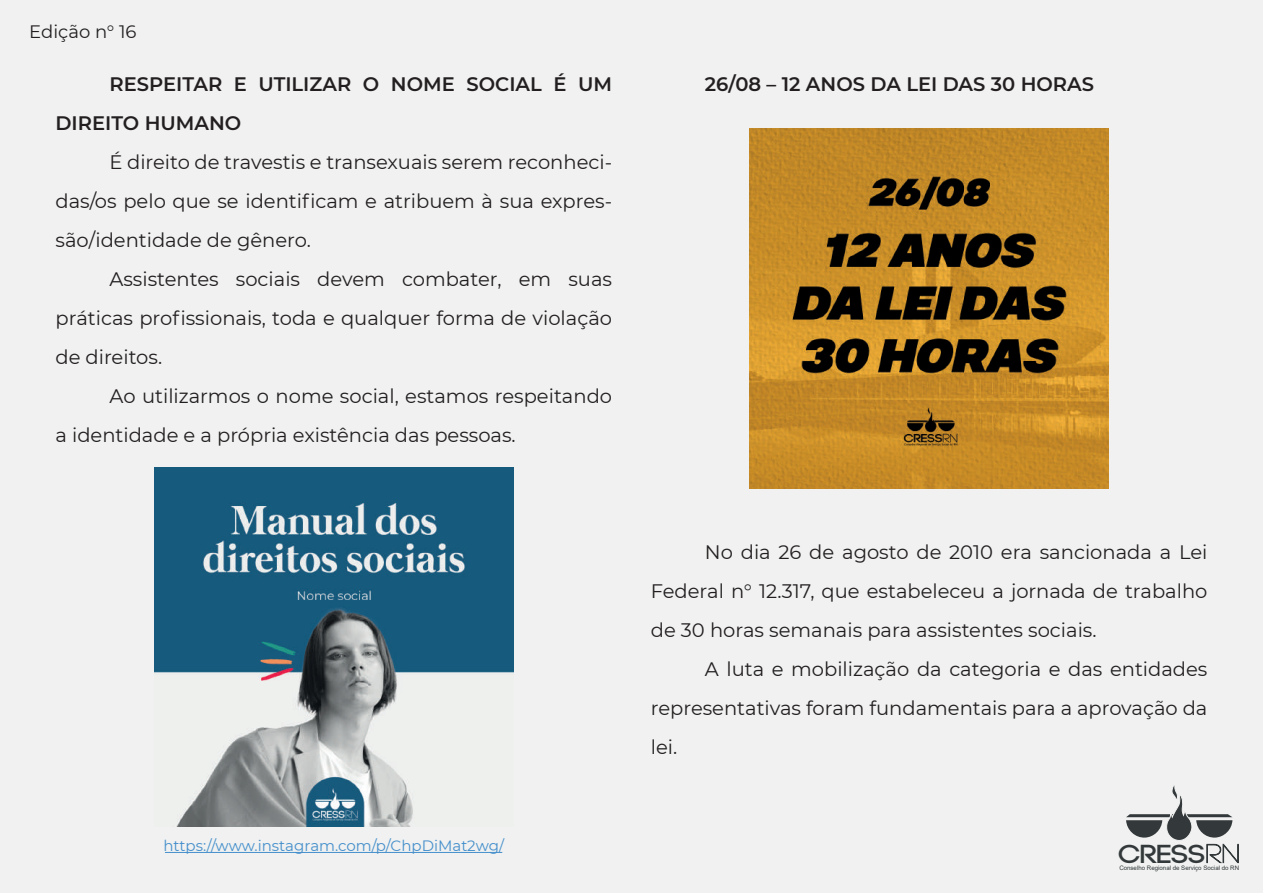
<style>
.page{position:relative;width:1263px;height:893px;background:#f0f1f0}
.page>*{position:absolute;margin:0;border:0;box-sizing:border-box;transform-origin:0 0}
.t1{font:700 25.95px "Code";color:#33383a;scale:1.18 1}
.t2{font:19.5px/39px "Montserrat";color:#231f20;text-align:justify}
.t3{font:600 19.5px/39px "Montserrat";color:#231f20}
.t4{font:18px "Montserrat";color:#231f20}
.t5{font:15px "Montserrat";color:#458fcc}
.t6{font:6.15px "Arial";color:#33383a}
.s1{font-weight:300}
</style>
<div class="page">
<svg style="left:1126px;top:785px;width:113px;height:79px"></svg>
<img style="left:155px;top:468px;width:358px;height:358px">
<hr style="left:165px;top:852px;width:337px;height:1px;background:#458fcc">
<img style="left:749px;top:129px;width:360px;height:359px">
<p class="t4" style="left:29px;top:19px;width:109px">Edição n° 16</p>
<p class="t3" style="left:56px;top:63px;width:558px;text-indent:54px">RESPEITAR E UTILIZAR O NOME SOCIAL É UM<br>DIREITO HUMANO</p>
<p class="t2" style="left:56px;top:141px;width:558px;text-indent:54px">É direito de travestis e transexuais serem reconheci&shy;das/os pelo que se identificam e atribuem à sua expres&shy;são/identidade de gênero.</p>
<p class="t2" style="left:56px;top:258px;width:558px;text-indent:54px">Assistentes sociais devem combater, em suas práticas profissionais, toda e qualquer forma de violação de direitos.</p>
<p class="t2" style="left:56px;top:375px;width:558px;text-indent:54px">Ao utilizarmos o nome social, estamos respeitando a identidade e a própria existência das pessoas.</p>
<p class="t5" style="left:163px;top:835px;width:342px">https://www.instagram.com/p/ChpDiMat2wg/</p>
<p class="t3" style="left:705px;top:63px;width:391px">26/08 – 12 ANOS DA LEI DAS 30 HORAS</p>
<p class="t2" style="left:651px;top:531px;width:558px;text-indent:54px">No dia 26 de agosto de 2010 era sancionada a Lei Federal n° 12.317, que estabeleceu a jornada de trabalho de 30 horas semanais para assistentes sociais.</p>
<p class="t2" style="left:651px;top:648px;width:558px;text-indent:54px">A luta e mobilização da categoria e das entidades representativas foram fundamentais para a aprovação da lei.</p>
<h1 class="t1" style="left:1119px;top:840px;width:104px">CRESS<span class="s1">RN</span></h1>
<p class="t6" style="left:1119px;top:863px;width:121px">Conselho Regional de Serviço Social do RN</p>
</div>
